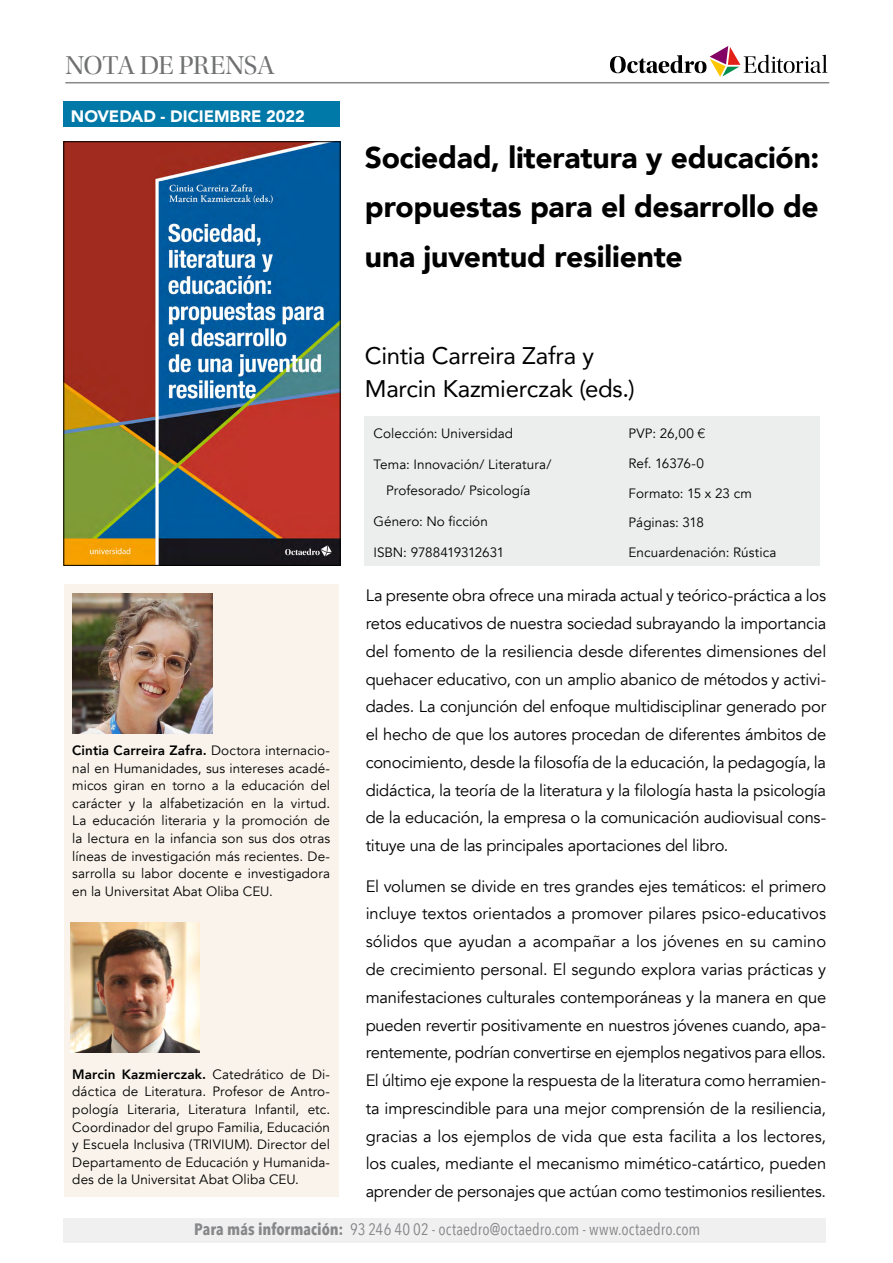
<style>
.page{position:relative;width:893px;height:1263px;background:#fff}
.page>*{position:absolute;margin:0;border:0;box-sizing:border-box;transform-origin:0 0}
.t1{font:900 30px/49.1px "Avenir";letter-spacing:-.005em;color:#000;text-align:justify}
.t2{font:27px "Utopia Std Disp";letter-spacing:-.02em;color:#707172}
.t3{font:24px/33px "Avenir";letter-spacing:-.01em;color:#000}
.t4{font:16.5px/27.8px "Avenir";letter-spacing:-.015em;color:#000;text-align:justify}
.t5{font:16.5px "Avenir Next Condensed";letter-spacing:.005em;color:#87888a}
.t6{font:900 16.5px "Avenir";color:#fff}
.t7{font:13.5px/17.5px "Avenir";letter-spacing:.005em;color:#000;text-align:justify}
.t8{font:13.5px "Avenir";letter-spacing:-.015em;color:#000}
.s1{font-weight:800}
.s2{font-family:"Helvetica Neue LT Std";font-weight:300}
.s3{font-weight:700}
</style>
<div class="page">
<div style="left:64px;top:1218px;width:762px;height:25px;background:#f0f0f1"></div>
<div style="left:365px;top:416px;width:455px;height:149px;background:#eceded"></div>
<img style="left:66px;top:143px;width:272px;height:420px">
<div style="left:64px;top:141px;width:276px;height:424px;border:1px solid #000"></div>
<div style="left:64px;top:585px;width:275px;height:612px;background:#f9f3eb"></div>
<svg style="left:610px;top:46px;width:217px;height:31px"></svg>
<hr style="left:65px;top:82px;width:764px;height:1px;background:#87888a">
<img style="left:72px;top:593px;width:140px;height:140px">
<img style="left:70px;top:923px;width:130px;height:129px">
<div style="left:64px;top:102px;width:276px;height:25px;background:#0078a8"></div>
<h2 class="t2" style="left:65px;top:51px;width:211px">NOTA DE PRENSA</h2>
<p class="t6" style="left:71px;top:102px;width:236px">NOVEDAD - DICIEMBRE 2022</p>
<p class="t7" style="left:72px;top:742px;width:259px"><span class="s1">Cintia Carreira Zafra.</span> Doctora internacio&shy;nal en Humanidades, sus intereses acadé&shy;micos giran en torno a la educación del carácter y la alfabetización en la virtud.<br>La educación literaria y la promoción de la lectura en la infancia son sus dos otras líneas de investigación más recientes. De&shy;sarrolla su labor docente e investigadora en la Universitat Abat Oliba CEU.</p>
<p class="t7" style="left:72px;top:1066px;width:259px"><span class="s1">Marcin Kazmierczak.</span> Catedrático de Di&shy;dáctica de Literatura. Profesor de Antro&shy;pología Literaria, Literatura Infantil, etc.<br>Coordinador del grupo Familia, Educación y Escuela Inclusiva (TRIVIUM). Director del Departamento de Educación y Humanida&shy;des de la Universitat Abat Oliba CEU.</p>
<h1 class="t1" style="left:365px;top:133px;width:456px">Sociedad, literatura y educación: propuestas para el desarrollo de una juventud resiliente</h1>
<h3 class="t3" style="left:365px;top:339px;width:271px">Cintia Carreira Zafra y<br>Marcin Kazmierczak (eds.)</h3>
<p class="t7" style="left:373px;top:425px;width:141px">Colección: Universidad</p>
<p class="t7" style="left:386px;top:451px;width:167px;line-height:26.5px;text-indent:-13px">Tema: Innovación/ Literatura/<br>Profesorado/ Psicología</p>
<p class="t7" style="left:373px;top:513px;width:116px">Género: No ficción</p>
<p class="t8" style="left:373px;top:544px;width:132px">ISBN: 9788419312631</p>
<p class="t7" style="left:629px;top:425px;width:78px">PVP: 26,00 <span class="s2">€</span></p>
<p class="t8" style="left:629px;top:455px;width:77px">Ref. 16376-0</p>
<p class="t7" style="left:629px;top:484px;width:125px">Formato: 15 x 23 cm</p>
<p class="t7" style="left:629px;top:514px;width:77px">Páginas: 318</p>
<p class="t7" style="left:629px;top:544px;width:149px">Encuardenación: Rústica</p>
<p class="t4" style="left:366px;top:582px;width:462px">La presente obra ofrece una mirada actual y teórico-práctica a los retos educativos de nuestra sociedad subrayando la importancia del fomento de la resiliencia desde diferentes dimensiones del quehacer educativo, con un amplio abanico de métodos y activi&shy;dades. La conjunción del enfoque multidisciplinar generado por el hecho de que los autores procedan de diferentes ámbitos de conocimiento, desde la filosofía de la educación, la pedagogía, la didáctica, la teoría de la literatura y la filología hasta la psicología de la educación, la empresa o la comunicación audiovisual cons&shy;tituye una de las principales aportaciones del libro.</p>
<p class="t4" style="left:366px;top:872px;width:462px">El volumen se divide en tres grandes ejes temáticos: el primero incluye textos orientados a promover pilares psico-educativos sólidos que ayudan a acompañar a los jóvenes en su camino de crecimiento personal. El segundo explora varias prácticas y manifestaciones culturales contemporáneas y la manera en que pueden revertir positivamente en nuestros jóvenes cuando, apa&shy;rentemente, podrían convertirse en ejemplos negativos para ellos.<br>El último eje expone la respuesta de la literatura como herramien&shy;ta imprescindible para una mejor comprensión de la resiliencia, gracias a los ejemplos de vida que esta facilita a los lectores, los cuales, mediante el mecanismo mimético-catártico, pueden aprender de personajes que actúan como testimonios resilientes.</p>
<p class="t5" style="left:194px;top:1214px;width:508px"><span class="s3">Para más información:</span> 93 246 40 02 - octaedro@octaedro.com - www.octaedro.com</p>
</div>
